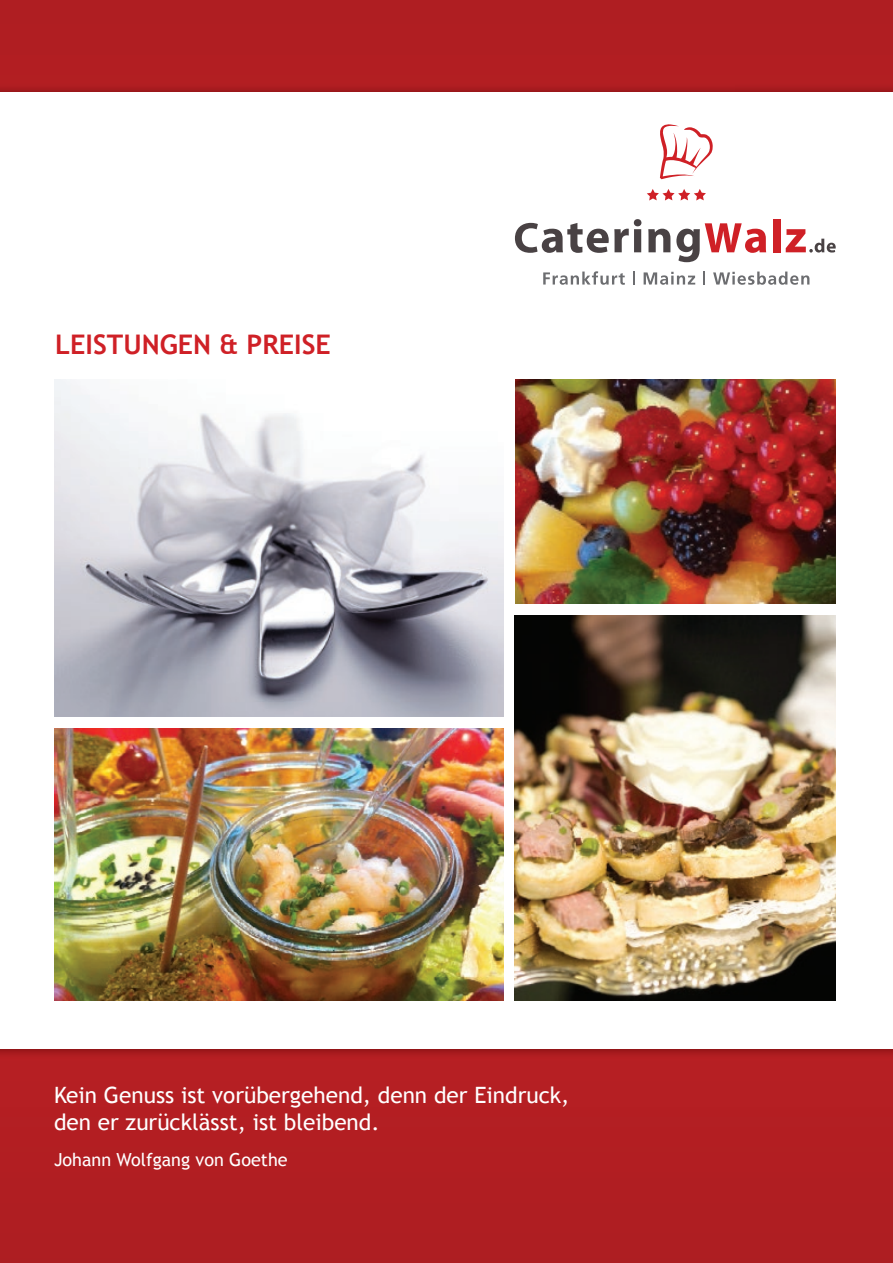
<style>
.page{position:relative;width:893px;height:1263px;background:#b01e22}
.page>*{position:absolute;margin:0;border:0;box-sizing:border-box;transform-origin:0 0}
.t1{font:700 27px "Trebuchet MS";color:#cf2026}
.t2{font:22.5px/27px "Trebuchet MS";color:#fff}
.t3{font:18px "Trebuchet MS";color:#fff}
</style>
<div class="page">
<div style="left:0;top:92px;width:893px;height:957px;background:#fff"></div>
<img style="left:515px;top:380px;width:321px;height:224px">
<svg style="left:543px;top:271px;width:82px;height:14px"></svg>
<svg style="left:633px;top:272px;width:2px;height:13px"></svg>
<svg style="left:644px;top:272px;width:51px;height:13px"></svg>
<svg style="left:703px;top:272px;width:2px;height:13px"></svg>
<svg style="left:713px;top:272px;width:96px;height:13px"></svg>
<svg style="left:647px;top:189px;width:59px;height:11px"></svg>
<svg style="left:515px;top:219px;width:126px;height:34px"></svg>
<svg style="left:648px;top:229px;width:22px;height:23px"></svg>
<svg style="left:676px;top:223px;width:90px;height:39px"></svg>
<div style="left:773px;top:219px;width:7px;height:33px;background:#cf2026"></div>
<svg style="left:786px;top:229px;width:50px;height:24px"></svg>
<svg style="left:660px;top:124px;width:53px;height:55px"></svg>
<img style="left:54px;top:728px;width:449px;height:272px">
<img style="left:54px;top:380px;width:449px;height:336px">
<img style="left:515px;top:615px;width:320px;height:385px">
<p class="t1" style="left:55px;top:327px;width:277px">LEISTUNGEN &amp; PREISE</p>
<p class="t2" style="left:54px;top:1082px;width:517px">Kein Genuss ist vorübergehend, denn der Eindruck, den er zurücklässt, ist bleibend.</p>
<p class="t3" style="left:54px;top:1148px;width:235px">Johann Wolfgang von Goethe</p>
</div>
